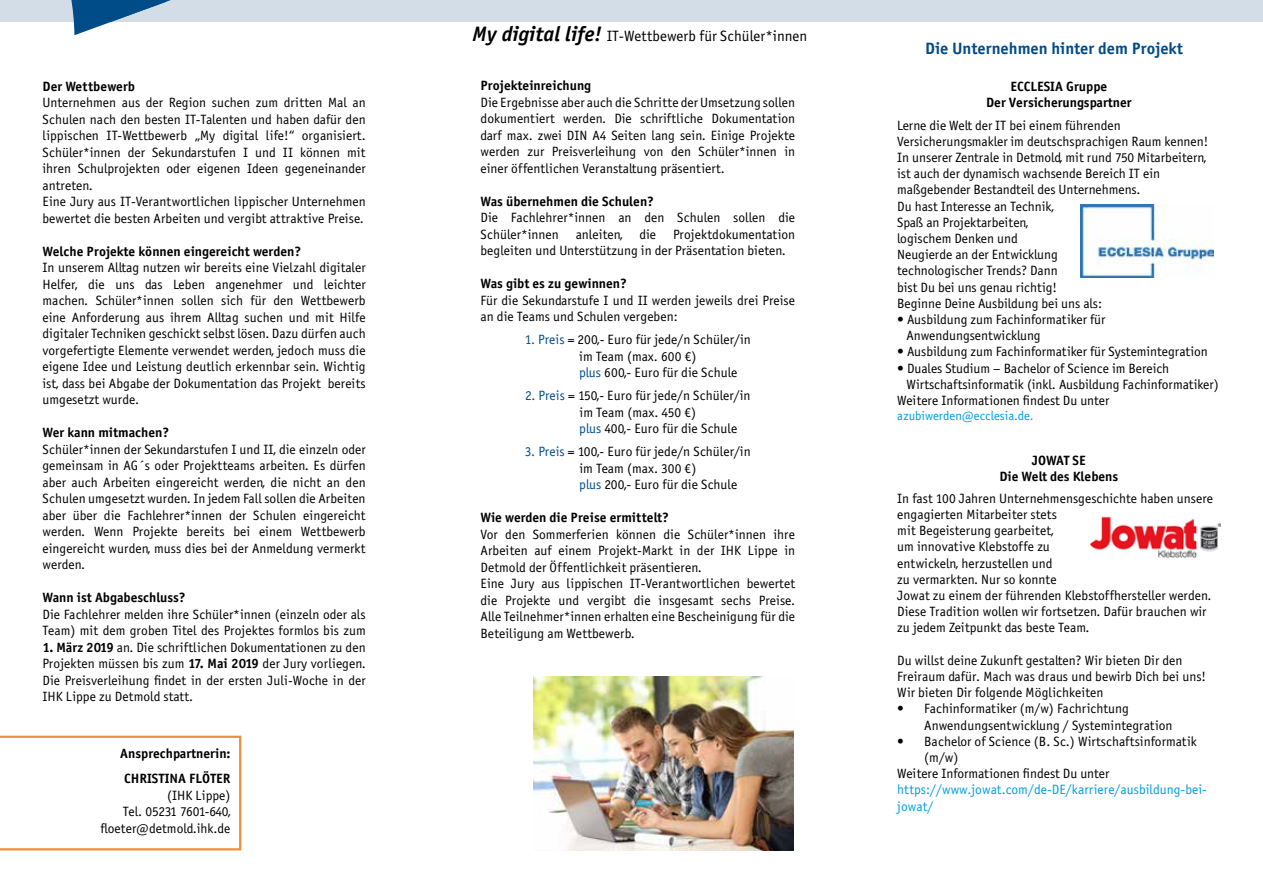
<style>
.page{position:relative;width:1263px;height:893px;background:#fff}
.page>*{position:absolute;margin:0;border:0;box-sizing:border-box;transform-origin:0 0}
.t1{font:16.5px "Officina Sans Bold ITC";color:#004c89}
.t2{font:15px "Officina Sans Book ITC";color:#000}
.t3{font:13.5px/16.5px "Officina Sans Book ITC";color:#000}
.t4{font:13.5px/16.2px "Officina Sans Bold ITC";color:#000;text-align:center}
.t5{font:13.5px/16.2px "Officina Sans Book ITC";color:#009ee0}
.t6{font:12.75px "Officina Sans Book ITC";letter-spacing:-.005em;color:#009ee0}
.s1{font-family:"Officina Sans Bold ITC"}
.s2{font-family:"Officina Sans Bold ITC";font-style:italic;font-size:21px}
.s3{color:#004c89}
</style>
<div class="page">
<div style="left:0;top:0;width:1263px;height:21px;background:#d2dde8"></div>
<svg style="left:60px;top:0;width:143px;height:35px"></svg>
<svg style="left:0;top:736px;width:241px;height:114px"></svg>
<img style="left:1090px;top:516px;width:130px;height:42px">
<img style="left:534px;top:676px;width:259px;height:174px">
<img style="left:1080px;top:205px;width:133px;height:73px">
<p class="t4" style="left:43px;top:78px;width:94px">Der Wettbewerb</p>
<p class="t3" style="left:43px;top:94px;width:325px">Unternehmen aus der Region suchen zum dritten Mal an Schulen nach den besten IT-Talenten und haben dafür den lippischen IT-Wettbewerb „My digital life!“ organisiert.<br>Schüler*innen der Sekundarstufen I und II können mit ihren Schulprojekten oder eigenen Ideen gegeneinander antreten.<br>Eine Jury aus IT-Verantwortlichen lippischer Unternehmen bewertet die besten Arbeiten und vergibt attraktive Preise.</p>
<p class="t4" style="left:43px;top:243px;width:260px">Welche Projekte können eingereicht werden?</p>
<p class="t3" style="left:43px;top:259px;width:325px;text-align:justify">In unserem Alltag nutzen wir bereits eine Vielzahl digitaler Helfer, die uns das Leben angenehmer und leichter machen. Schüler*innen sollen sich für den Wettbewerb eine Anforderung aus ihrem Alltag suchen und mit Hilfe digitaler Techniken geschickt selbst lösen. Dazu dürfen auch vorgefertigte Elemente verwendet werden, jedoch muss die eigene Idee und Leistung deutlich erkennbar sein. Wichtig ist, dass bei Abgabe der Dokumentation das Projekt bereits umgesetzt wurde.</p>
<p class="t4" style="left:43px;top:424px;width:128px">Wer kann mitmachen?</p>
<p class="t3" style="left:43px;top:441px;width:325px;text-align:justify">Schüler*innen der Sekundarstufen I und II, die einzeln oder gemeinsam in AG´s oder Projektteams arbeiten. Es dürfen aber auch Arbeiten eingereicht werden, die nicht an den Schulen umgesetzt wurden. In jedem Fall sollen die Arbeiten aber über die Fachlehrer*innen der Schulen eingereicht werden. Wenn Projekte bereits bei einem Wettbewerb eingereicht wurden, muss dies bei der Anmeldung vermerkt werden.</p>
<p class="t4" style="left:43px;top:589px;width:145px">Wann ist Abgabeschluss?</p>
<p class="t3" style="left:43px;top:606px;width:325px">Die Fachlehrer melden ihre Schüler*innen (einzeln oder als<br>Team) mit dem groben Titel des Projektes formlos bis zum</p>
<p class="t3" style="left:43px;top:639px;width:325px;text-align:justify"><span class="s1">1. März 2019</span> an. Die schriftlichen Dokumentationen zu den Projekten müssen bis zum <span class="s1">17. Mai 2019</span> der Jury vorliegen.<br>Die Preisverleihung findet in der ersten Juli-Woche in der IHK Lippe zu Detmold statt.</p>
<p class="t4" style="left:120px;top:741px;width:112px;line-height:25px;text-align:left">Ansprechpartnerin:<br>CHRISTINA FLÖTER</p>
<p class="t3" style="left:101px;top:787px;width:132px;text-align:right">(IHK Lippe)<br>Tel. 05231 7601-640, floeter@detmold.ihk.de</p>
<p class="t2" style="left:472px;top:28px;width:336px"><span class="s2">My digital life!</span> IT-Wettbewerb für Schüler*innen</p>
<p class="t4" style="left:480px;top:78px;width:112px">Projekteinreichung</p>
<p class="t3" style="left:480px;top:94px;width:316px;text-align:justify">Die Ergebnisse aber auch die Schritte der Umsetzung sollen dokumentiert werden. Die schriftliche Dokumentation darf max. zwei DIN A4 Seiten lang sein. Einige Projekte werden zur Preisverleihung von den Schüler*innen in einer öffentlichen Veranstaltung präsentiert.</p>
<p class="t4" style="left:480px;top:193px;width:175px">Was übernehmen die Schulen?</p>
<p class="t3" style="left:480px;top:210px;width:316px;text-align:justify">Die Fachlehrer*innen an den Schulen sollen die Schüler*innen anleiten, die Projektdokumentation begleiten und Unterstützung in der Präsentation bieten.</p>
<p class="t4" style="left:480px;top:276px;width:148px">Was gibt es zu gewinnen?</p>
<p class="t3" style="left:480px;top:292px;width:316px">Für die Sekundarstufe I und II werden jeweils drei Preise an die Teams und Schulen vergeben:</p>
<p class="t3" style="left:579px;top:332px;width:173px;text-indent:-54px"><span class="s3">1. Preis</span> = 200,- Euro für jede/n Schüler/in im Team (max. 600 €)<br><span class="s3">plus</span> 600,- Euro für die Schule</p>
<p class="t3" style="left:579px;top:387px;width:173px;text-indent:-54px"><span class="s3">2. Preis</span> = 150,- Euro für jede/n Schüler/in im Team (max. 450 €)<br><span class="s3">plus</span> 400,- Euro für die Schule</p>
<p class="t3" style="left:579px;top:443px;width:173px;text-indent:-54px"><span class="s3">3. Preis</span> = 100,- Euro für jede/n Schüler/in im Team (max. 300 €)<br><span class="s3">plus</span> 200,- Euro für die Schule</p>
<p class="t4" style="left:480px;top:509px;width:190px">Wie werden die Preise ermittelt?</p>
<p class="t3" style="left:480px;top:526px;width:316px">Vor den Sommerferien können die Schüler*innen ihre Arbeiten auf einem Projekt-Markt in der IHK Lippe in Detmold der Öffentlichkeit präsentieren.<br>Eine Jury aus lippischen IT-Verantwortlichen bewertet die Projekte und vergibt die insgesamt sechs Preise.<br>Alle Teilnehmer*innen erhalten eine Bescheinigung für die Beteiligung am Wettbewerb.</p>
<p class="t1" style="left:925px;top:39px;width:259px">Die Unternehmen hinter dem Projekt</p>
<p class="t4" style="left:986px;top:78px;width:147px">ECCLESIA Gruppe<br>Der Versicherungspartner</p>
<p class="t3" style="left:897px;top:117px;width:312px">Lerne die Welt der IT bei einem führenden Versicherungsmakler im deutschsprachigen Raum kennen!<br>In unserer Zentrale in Detmold, mit rund 750 Mitarbeitern, ist auch der dynamisch wachsende Bereich IT ein maßgebender Bestandteil des Unternehmens.<br>Du hast Interesse an Technik,<br>Spaß an Projektarbeiten,<br>logischem Denken und<br>Neugierde an der Entwicklung<br>technologischer Trends? Dann<br>bist Du bei uns genau richtig!<br>Beginne Deine Ausbildung bei uns als:</p>
<p class="t3" style="left:906px;top:311px;width:200px;text-indent:-9px">• Ausbildung zum Fachinformatiker für<br>Anwendungsentwicklung</p>
<p class="t3" style="left:897px;top:344px;width:312px">• Ausbildung zum Fachinformatiker für Systemintegration</p>
<p class="t3" style="left:897px;top:360px;width:273px">• Duales Studium – Bachelor of Science im Bereich</p>
<p class="t3" style="left:906px;top:376px;width:314px">Wirtschaftsinformatik (inkl. Ausbildung Fachinformatiker)</p>
<p class="t3" style="left:897px;top:392px;width:214px">Weitere Informationen findest Du unter</p>
<p class="t6" style="left:897px;top:409px;width:138px">azubiwerden@ecclesia.de.</p>
<p class="t4" style="left:999px;top:452px;width:120px">JOWAT SE<br>Die Welt des Klebens</p>
<p class="t3" style="left:897px;top:490px;width:317px">In fast 100 Jahren Unternehmensgeschichte haben unsere engagierten Mitarbeiter stets<br>mit Begeisterung gearbeitet,<br>um innovative Klebstoffe zu<br>entwickeln, herzustellen und<br>zu vermarkten. Nur so konnte<br>Jowat zu einem der führenden Klebstoffhersteller werden.<br>Diese Tradition wollen wir fortsetzen. Dafür brauchen wir zu jedem Zeitpunkt das beste Team.</p>
<p class="t3" style="left:897px;top:652px;width:310px">Du willst deine Zukunft gestalten? Wir bieten Dir den<br>Freiraum dafür. Mach was draus und bewirb Dich bei uns!<br>Wir bieten Dir folgende Möglichkeiten</p>
<p class="t3" style="left:924px;top:701px;width:250px;text-indent:-27px">• Fachinformatiker (m/w) Fachrichtung<br>Anwendungsentwicklung / Systemintegration</p>
<p class="t3" style="left:897px;top:733px;width:301px">• Bachelor of Science (B. Sc.) Wirtschaftsinformatik</p>
<p class="t3" style="left:924px;top:749px;width:36px">(m/w)</p>
<p class="t3" style="left:897px;top:765px;width:214px">Weitere Informationen findest Du unter</p>
<p class="t5" style="left:897px;top:782px;width:311px">https://www.jowat.com/de-DE/karriere/ausbildung-bei&shy;jowat/</p>
</div>
